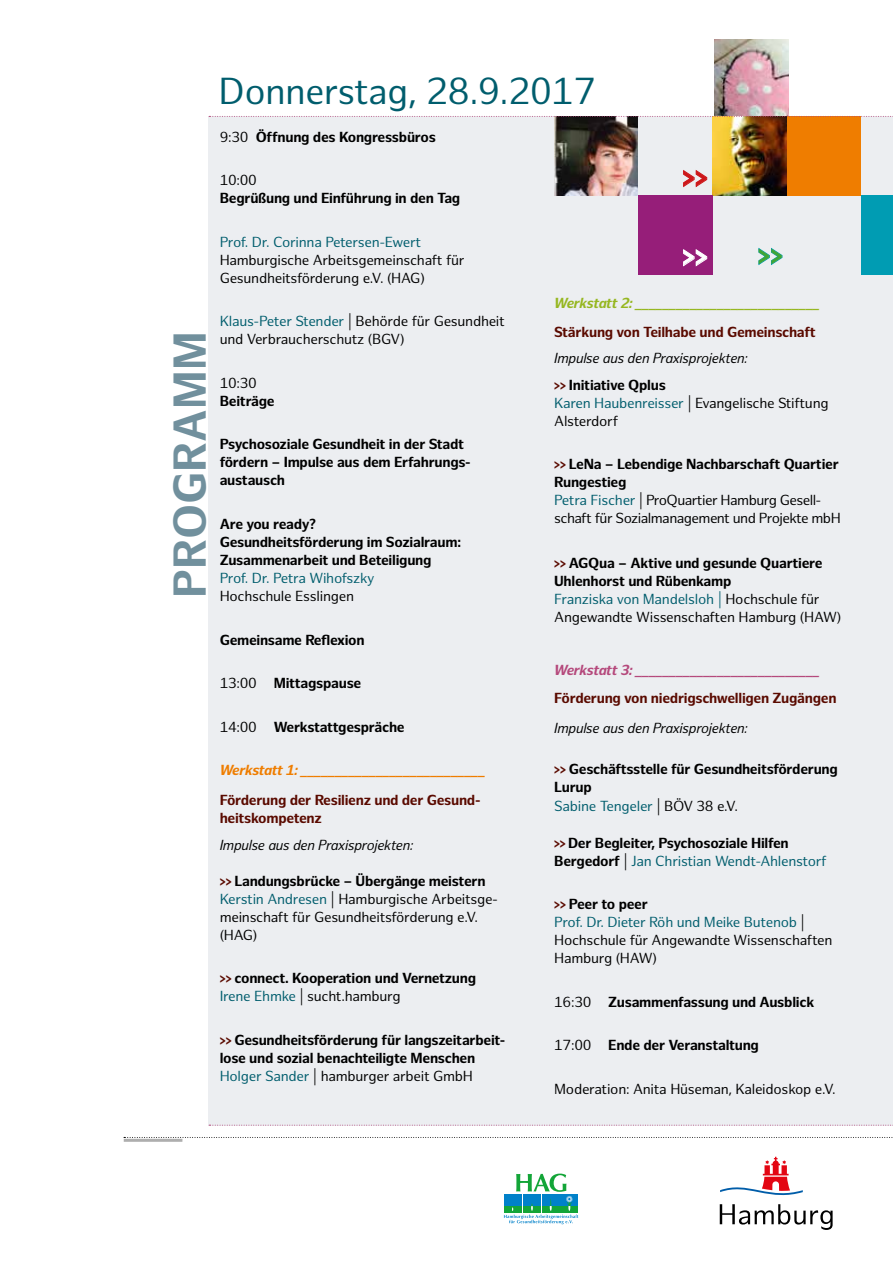
<style>
.page{position:relative;width:893px;height:1263px;background:#fff}
.page>*{position:absolute;margin:0;border:0;box-sizing:border-box;transform-origin:0 0}
.t1{font:700 45px "Hamburg Sans";color:#71909d}
.head{font:36.75px "Hamburg Sans";letter-spacing:-.02em;color:#005d6d}
.t2{font:31.05px "Solex Black Lining";color:#3fa535}
.t3{font:31.05px "Solex Black Lining";color:#cd171a}
.t4{font:31.05px "Solex Black Lining";color:#fff}
.head-2{font:700 14.25px/18px "Hamburg Sans";letter-spacing:-.02em;color:#000}
.head-3{font:14.25px/18px "Hamburg Sans";letter-spacing:-.02em;color:#000}
.head-4{font:14.25px/18px "Hamburg Sans";letter-spacing:-.04em;color:#000}
.head-5{font:700 14.25px/30px "Hamburg Sans";letter-spacing:-.02em;color:#5a0a00}
.head-6{font:italic 700 14.25px/30px "Hamburg Sans";letter-spacing:-.03em;color:#ef7d00}
.head-7{font:italic 14.25px "Hamburg Sans";letter-spacing:-.02em;color:#000}
.head-8{font:italic 700 14.25px "Hamburg Sans";letter-spacing:-.03em;color:#96b721}
.head-9{font:italic 700 14.25px "Hamburg Sans";letter-spacing:-.03em;color:#b5497c}
.s1{font-weight:400}
.s2{color:#005d6d}
.s3{font-weight:400;color:#005d6d}
.s4{font-style:normal;color:#5a0a00}
.s5{font-family:"Solex Black Lining";font-size:14.85px;color:#5a0a00}
.s6{font-weight:700}
.s7{font-family:"Solex Black Lining";font-weight:400;font-size:14.85px;color:#5a0a00}
.s8{font-weight:400;font-style:italic;color:#000}
</style>
<div class="page">
<div style="left:209px;top:116px;width:684px;height:1010px;background:#eceef1"></div>
<svg style="left:209px;top:1125px;width:684px;height:1px"></svg>
<svg style="left:124px;top:1137px;width:769px;height:1px"></svg>
<hr style="left:124px;top:1139px;width:58px;height:3px;background:#aeaeae">
<svg style="left:504px;top:1173px;width:74px;height:51px"></svg>
<img style="left:714px;top:40px;width:75px;height:76px">
<div style="left:787px;top:116px;width:74px;height:79px;background:#ef7d00"></div>
<img style="left:712px;top:117px;width:75px;height:78px">
<img style="left:555px;top:117px;width:83px;height:78px">
<div style="left:861px;top:195px;width:32px;height:80px;background:#009cb3"></div>
<div style="left:638px;top:195px;width:74px;height:80px;background:#961e79"></div>
<svg style="left:758px;top:248px;width:24px;height:17px"></svg>
<svg style="left:683px;top:170px;width:24px;height:17px"></svg>
<svg style="left:683px;top:249px;width:24px;height:17px"></svg>
<svg style="left:209px;top:116px;width:684px;height:1px"></svg>
<svg style="left:720px;top:1157px;width:83px;height:39px"></svg>
<svg style="left:720px;top:1204px;width:113px;height:26px"></svg>
<p class="t1" style="left:164px;top:598px;width:268px;rotate:-90deg">PROGRAMM</p>
<p class="head" style="left:219px;top:70px;width:379px">Donnerstag, 28.9.2017</p>
<p class="head-2" style="left:220px;top:128px;width:218px"><span class="s1">9:30</span> Öffnung des Kongressbüros</p>
<p class="head-2" style="left:220px;top:172px;width:242px"><span class="s1">10:00<br></span>Begrüßung und Einführung in den Tag</p>
<p class="head-3" style="left:220px;top:233px;width:246px"><span class="s2">Prof. Dr. Corinna Petersen-Ewert<br></span>Hamburgische Arbeitsgemeinschaft für<br>Gesundheitsförderung e.V. (HAG)</p>
<p class="head-3" style="left:220px;top:313px;width:287px"><span class="s2">Klaus-Peter Stender</span> | Behörde für Gesundheit und Verbraucherschutz (BGV)</p>
<p class="head-2" style="left:220px;top:374px;width:57px"><span class="s1">10:30<br></span>Beiträge</p>
<p class="head-2" style="left:220px;top:436px;width:253px">Psychosoziale Gesundheit in der Stadt fördern – Impulse aus dem Erfahrungs&shy;austausch</p>
<p class="head-2" style="left:220px;top:515px;width:243px">Are you ready?<br>Gesundheitsförderung im Sozialraum:<br>Zusammenarbeit und Beteiligung<br><span class="s3">Prof. Dr. Petra Wihofszky<br></span><span class="s1">Hochschule Esslingen</span></p>
<p class="head-2" style="left:220px;top:631px;width:146px">Gemeinsame Reflexion</p>
<p class="head-2" style="left:220px;top:674px;width:143px"><span class="s1">13:00</span> Mittagspause</p>
<p class="head-2" style="left:220px;top:718px;width:186px"><span class="s1">14:00</span> Werkstattgespräche</p>
<p class="head-6" style="left:220px;top:756px;width:268px">Werkstatt 1: ___________________________<br><span class="s4">Förderung der Resilienz und der Gesund-</span></p>
<p class="head-5" style="left:220px;top:804px;width:104px">heitskompetenz</p>
<p class="head-7" style="left:220px;top:836px;width:195px">Impulse aus den Praxisprojekten:</p>
<p class="head-3" style="left:220px;top:872px;width:280px"><span class="s5">&gt;&gt;</span> <span class="s6">Landungsbrücke – Übergänge meistern </span><span class="s2">Kerstin Andresen</span> | Hamburgische Arbeitsge&shy;meinschaft für Gesundheitsförderung e.V. (HAG)</p>
<p class="head-2" style="left:220px;top:970px;width:258px"><span class="s7">&gt;&gt;</span> connect. Kooperation und Vernetzung<br><span class="s3">Irene Ehmke</span> <span class="s1">| sucht.hamburg</span></p>
<p class="head-2" style="left:220px;top:1031px;width:287px"><span class="s7">&gt;&gt;</span> Gesundheitsförderung für langszeitarbeit&shy;lose und sozial benachteiligte Menschen<br><span class="s3">Holger Sander</span> <span class="s1">| hamburger arbeit GmbH</span></p>
<p class="t3" style="left:683px;top:155px;width:27px">&gt;&gt;</p>
<p class="t4" style="left:683px;top:234px;width:27px">&gt;&gt;</p>
<p class="t2" style="left:758px;top:233px;width:27px">&gt;&gt;</p>
<p class="head-8" style="left:554px;top:295px;width:268px">Werkstatt 2: ___________________________</p>
<p class="head-5" style="left:554px;top:317px;width:263px">Stärkung von Teilhabe und Gemeinschaft</p>
<p class="head-7" style="left:554px;top:350px;width:195px">Impulse aus den Praxisprojekten:</p>
<p class="head-3" style="left:554px;top:376px;width:276px"><span class="s5">&gt;&gt;</span> <span class="s6">Initiative Qplus<br></span><span class="s2">Karen Haubenreisser</span> | Evangelische Stiftung<br>Alsterdorf</p>
<p class="head-4" style="left:554px;top:456px;width:288px"><span class="s5">&gt;&gt;</span> <span class="s6">LeNa – Lebendige Nachbarschaft Quartier Rungestieg<br></span><span class="s2">Petra Fischer</span> | ProQuartier Hamburg Gesell&shy;schaft für Sozialmanagement und Projekte mbH</p>
<p class="head-2" style="left:554px;top:554px;width:289px"><span class="s7">&gt;&gt;</span> AGQua – Aktive und gesunde Quartiere Uhlenhorst und Rübenkamp<br><span class="s3">Franziska von Mandelsloh |</span> <span class="s1">Hochschule für Angewandte Wissenschaften Hamburg (HAW)</span></p>
<p class="head-9" style="left:554px;top:661px;width:268px">Werkstatt 3: ___________________________</p>
<p class="head-5" style="left:554px;top:683px;width:284px">Förderung von niedrigschwelligen Zugängen<br><span class="s8">Impulse aus den Praxisprojekten:</span></p>
<p class="head-2" style="left:554px;top:760px;width:285px;line-height:18.5px"><span class="s7">&gt;&gt;</span> Geschäftsstelle für Gesundheitsförderung<br>Lurup<br><span class="s3">Sabine Tengeler</span> <span class="s1">| BÖV 38 e.V.</span></p>
<p class="head-2" style="left:554px;top:834px;width:274px"><span class="s7">&gt;&gt;</span> Der Begleiter, Psychosoziale Hilfen<br>Bergedorf <span class="s1">|</span> <span class="s3">Jan Christian Wendt-Ahlenstorf</span></p>
<p class="head-3" style="left:554px;top:896px;width:280px"><span class="s5">&gt;&gt;</span> <span class="s6">Peer to peer<br></span><span class="s2">Prof. Dr. Dieter Röh und Meike Butenob</span> |<br>Hochschule für Angewandte Wissenschaften<br>Hamburg (HAW)</p>
<p class="head-2" style="left:554px;top:993px;width:262px"><span class="s1">16:30</span> Zusammenfassung und Ausblick</p>
<p class="head-2" style="left:554px;top:1037px;width:206px"><span class="s1">17:00</span> Ende der Veranstaltung</p>
<p class="head-3" style="left:554px;top:1080px;width:283px">Moderation: Anita Hüseman, Kaleidoskop e.V.</p>
</div>
